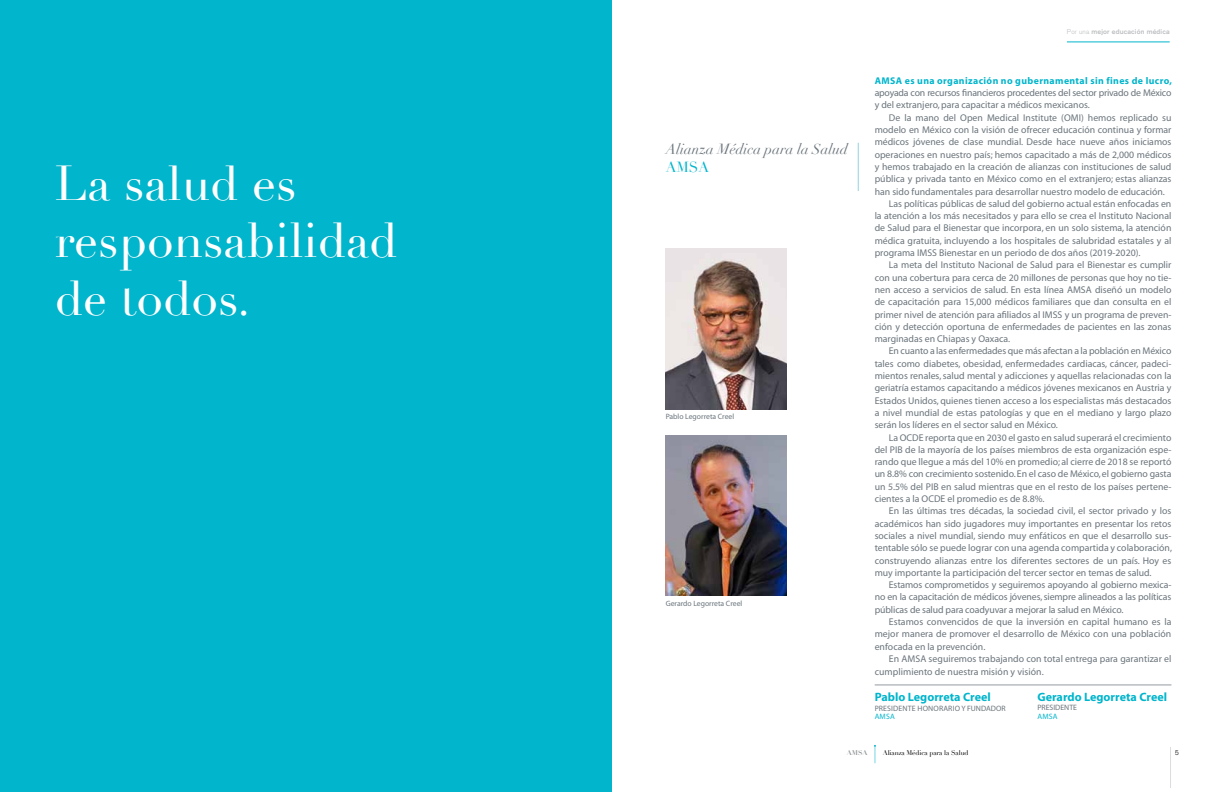
<style>
.page{position:relative;width:1224px;height:792px;background:#fff}
.page>*{position:absolute;margin:0;border:0;box-sizing:border-box;transform-origin:0 0}
.t1{font:48px/57.6px "Didot";color:#fff}
.t2{font:italic 14.4px "Didot";color:#6a747b}
.t3{font:14.4px "Didot";color:#00b5cc}
.t4{font:700 12.1px "Myriad";color:#00b5cc}
.t5{font:9.8px "Myriad";color:#6a747b}
.t6{font:9.8px/12.3px "Myriad";letter-spacing:-.02em;color:#6a747b}
.t7{font:700 9.8px "Myriad";letter-spacing:.04em;color:#00b5cc}
.t8{font:7.8px "Myriad";letter-spacing:.02em;color:#6a747b}
.t9{font:7.8px "Myriad";color:#6a747b}
.t10{font:7.8px "Myriad";letter-spacing:.025em;color:#00b5cc}
.t11{font:7.7px "Myriad";color:#6a747b}
.t12{font:700 6.7px "Akzidenz Grotesk";letter-spacing:.025em;color:#bcbec0}
.t13{font:6.7px "Didot";letter-spacing:-.01em;color:#000}
.t14{font:700 6.7px "Didot";color:#939598}
.t15{font:300 6.7px "Akzidenz Grotesk";color:#000}
.s1{font-weight:300}
</style>
<div class="page">
<hr style="left:1170px;top:747px;width:1px;height:41px;background:#dcddde">
<hr style="left:1067px;top:41px;width:103px;height:1px;background:#00b5cc">
<svg style="left:874px;top:745px;width:2px;height:19px"></svg>
<img style="left:666px;top:435px;width:120px;height:161px">
<hr style="left:875px;top:685px;width:296px;height:1px;background:#949ca1">
<div style="left:0;top:0;width:612px;height:792px;background:#00b5cc"></div>
<hr style="left:858px;top:143px;width:1px;height:48px;background:#8ed5e2">
<img style="left:666px;top:249px;width:120px;height:160px">
<h1 class="t1" style="left:55px;top:155px;width:345px">La salud es responsabilidad de todos.</h1>
<h2 class="t2" style="left:666px;top:140px;width:184px">Alianza Médica para la Salud</h2>
<h2 class="t3" style="left:666px;top:158px;width:45px">AMSA</h2>
<p class="t11" style="left:666px;top:413px;width:70px">Pablo Legorreta Creel</p>
<p class="t11" style="left:666px;top:599px;width:78px">Gerardo Legorreta Creel</p>
<p class="t12" style="left:1067px;top:28px;width:104px"><span class="s1">Por una</span> mejor educación médica</p>
<p class="t7" style="left:875px;top:76px;width:299px">AMSA es una organización no gubernamental sin fines de lucro,</p>
<p class="t6" style="left:875px;top:87px;width:298px">apoyada con recursos financieros procedentes del sector privado de México y del extranjero, para capacitar a médicos mexicanos.</p>
<p class="t5" style="left:889px;top:113px;width:284px">De la mano del Open Medical Institute (OMI) hemos replicado su</p>
<p class="t5" style="left:875px;top:125px;width:298px">modelo en México con la visión de ofrecer educación continua y formar</p>
<p class="t5" style="left:875px;top:137px;width:298px">médicos jóvenes de clase mundial. Desde hace nueve años iniciamos</p>
<p class="t5" style="left:875px;top:150px;width:298px">operaciones en nuestro país; hemos capacitado a más de 2,000 médicos</p>
<p class="t5" style="left:875px;top:162px;width:298px">y hemos trabajado en la creación de alianzas con instituciones de salud</p>
<p class="t5" style="left:875px;top:174px;width:298px">pública y privada tanto en México como en el extranjero; estas alianzas</p>
<p class="t5" style="left:875px;top:186px;width:292px">han sido fundamentales para desarrollar nuestro modelo de educación.</p>
<p class="t5" style="left:889px;top:199px;width:284px">Las políticas públicas de salud del gobierno actual están enfocadas en</p>
<p class="t5" style="left:875px;top:211px;width:298px">la atención a los más necesitados y para ello se crea el Instituto Nacional</p>
<p class="t5" style="left:875px;top:223px;width:298px">de Salud para el Bienestar que incorpora, en un solo sistema, la atención</p>
<p class="t5" style="left:875px;top:236px;width:298px">médica gratuita, incluyendo a los hospitales de salubridad estatales y al</p>
<p class="t5" style="left:875px;top:248px;width:267px">programa IMSS Bienestar en un periodo de dos años (2019-2020).</p>
<p class="t5" style="left:889px;top:260px;width:284px">La meta del Instituto Nacional de Salud para el Bienestar es cumplir</p>
<p class="t5" style="left:875px;top:273px;width:298px">con una cobertura para cerca de 20 millones de personas que hoy no tie-</p>
<p class="t5" style="left:875px;top:285px;width:298px">nen acceso a servicios de salud. En esta línea AMSA diseñó un modelo</p>
<p class="t5" style="left:875px;top:297px;width:298px">de capacitación para 15,000 médicos familiares que dan consulta en el</p>
<p class="t5" style="left:875px;top:309px;width:298px">primer nivel de atención para afiliados al IMSS y un programa de preven-</p>
<p class="t5" style="left:875px;top:322px;width:298px">ción y detección oportuna de enfermedades de pacientes en las zonas</p>
<p class="t5" style="left:875px;top:334px;width:137px">marginadas en Chiapas y Oaxaca.</p>
<p class="t5" style="left:889px;top:346px;width:284px">En cuanto a las enfermedades que más afectan a la población en México</p>
<p class="t5" style="left:875px;top:359px;width:298px">tales como diabetes, obesidad, enfermedades cardiacas, cáncer, padeci-</p>
<p class="t5" style="left:875px;top:371px;width:298px">mientos renales, salud mental y adicciones y aquellas relacionadas con la</p>
<p class="t5" style="left:875px;top:383px;width:298px">geriatría estamos capacitando a médicos jóvenes mexicanos en Austria y</p>
<p class="t5" style="left:875px;top:396px;width:298px">Estados Unidos, quienes tienen acceso a los especialistas más destacados</p>
<p class="t5" style="left:875px;top:408px;width:298px">a nivel mundial de estas patologías y que en el mediano y largo plazo</p>
<p class="t5" style="left:875px;top:420px;width:185px">serán los líderes en el sector salud en México.</p>
<p class="t5" style="left:889px;top:432px;width:284px">La OCDE reporta que en 2030 el gasto en salud superará el crecimiento</p>
<p class="t5" style="left:875px;top:445px;width:298px">del PIB de la mayoría de los países miembros de esta organización espe-</p>
<p class="t5" style="left:875px;top:457px;width:298px">rando que llegue a más del 10% en promedio; al cierre de 2018 se reportó</p>
<p class="t5" style="left:875px;top:469px;width:298px">un 8.8% con crecimiento sostenido. En el caso de México, el gobierno gasta</p>
<p class="t5" style="left:875px;top:482px;width:298px">un 5.5% del PIB en salud mientras que en el resto de los países pertene-</p>
<p class="t5" style="left:875px;top:494px;width:171px">cientes a la OCDE el promedio es de 8.8%.</p>
<p class="t5" style="left:889px;top:506px;width:284px">En las últimas tres décadas, la sociedad civil, el sector privado y los</p>
<p class="t5" style="left:875px;top:519px;width:298px">académicos han sido jugadores muy importantes en presentar los retos</p>
<p class="t5" style="left:875px;top:531px;width:298px">sociales a nivel mundial, siendo muy enfáticos en que el desarrollo sus-</p>
<p class="t5" style="left:875px;top:543px;width:299px">tentable sólo se puede lograr con una agenda compartida y colaboración,</p>
<p class="t5" style="left:875px;top:555px;width:298px">construyendo alianzas entre los diferentes sectores de un país. Hoy es</p>
<p class="t5" style="left:875px;top:568px;width:278px">muy importante la participación del tercer sector en temas de salud.</p>
<p class="t5" style="left:889px;top:580px;width:284px">Estamos comprometidos y seguiremos apoyando al gobierno mexica-</p>
<p class="t5" style="left:875px;top:592px;width:298px">no en la capacitación de médicos jóvenes, siempre alineados a las políticas</p>
<p class="t5" style="left:875px;top:605px;width:250px">públicas de salud para coadyuvar a mejorar la salud en México.</p>
<p class="t5" style="left:889px;top:617px;width:284px">Estamos convencidos de que la inversión en capital humano es la</p>
<p class="t5" style="left:875px;top:629px;width:298px">mejor manera de promover el desarrollo de México con una población</p>
<p class="t5" style="left:875px;top:641px;width:112px">enfocada en la prevención.</p>
<p class="t5" style="left:889px;top:654px;width:284px">En AMSA seguiremos trabajando con total entrega para garantizar el</p>
<p class="t5" style="left:875px;top:667px;width:171px">cumplimiento de nuestra misión y visión.</p>
<p class="t4" style="left:1037px;top:691px;width:131px">Gerardo Legorreta Creel</p>
<p class="t9" style="left:1037px;top:704px;width:41px">PRESIDENTE</p>
<p class="t10" style="left:1037px;top:713px;width:22px">AMSA</p>
<p class="t4" style="left:875px;top:691px;width:118px">Pablo Legorreta Creel</p>
<p class="t8" style="left:875px;top:704px;width:133px">PRESIDENTE HONORARIO Y FUNDADOR</p>
<p class="t10" style="left:875px;top:713px;width:22px">AMSA</p>
<p class="t14" style="left:847px;top:749px;width:22px">AMSA</p>
<p class="t13" style="left:883px;top:749px;width:87px">Alianza Médica para la Salud</p>
<p class="t15" style="left:1175px;top:749px;width:5px">5</p>
</div>
